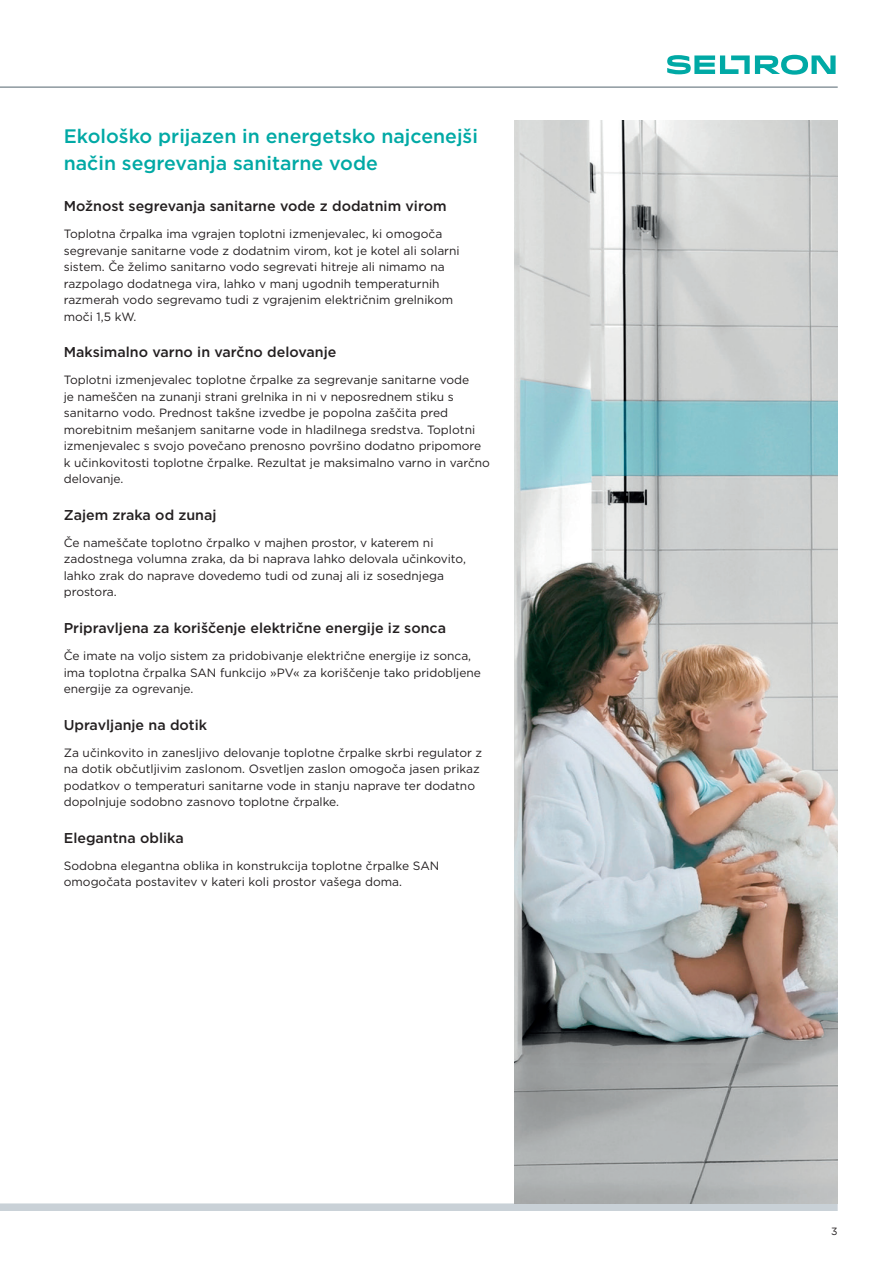
<style>
.page{position:relative;width:893px;height:1263px;background:#fff}
.page>*{position:absolute;margin:0;border:0;box-sizing:border-box;transform-origin:0 0}
.Header-1_margin__bot{font:500 19.5px/27px "Gotham";color:#00a9a5}
.Header-2_margin__top{font:500 14.25px "Gotham";color:#231f20}
.Header-2_margin__bot{font:500 14.25px "Gotham";color:#231f20}
.Paragraph{font:12px/16.5px "Gotham";color:#231f20}
.t1{font:10.5px "Gotham";color:#231f20}
</style>
<div class="page">
<svg style="left:667px;top:55px;width:169px;height:20px"></svg>
<div style="left:0;top:1203px;width:838px;height:8px;background:#c9d1d7"></div>
<hr style="left:0;top:87px;width:838px;height:1px;background:#53656e">
<img style="left:515px;top:120px;width:323px;height:1083px">
<p class="Header-1_margin__bot" style="left:64px;top:123px;width:416px">Ekološko prijazen in energetsko najcenejši način segrevanja sanitarne vode</p>
<p class="Header-2_margin__bot" style="left:64px;top:197px;width:384px">Možnost segrevanja sanitarne vode z dodatnim virom</p>
<p class="Paragraph" style="left:64px;top:225px;width:397px">Toplotna črpalka ima vgrajen toplotni izmenjevalec, ki omogoča segrevanje sanitarne vode z dodatnim virom, kot je kotel ali solarni sistem. Če želimo sanitarno vodo segrevati hitreje ali nimamo na razpolago dodatnega vira, lahko v manj ugodnih temperaturnih razmerah vodo segrevamo tudi z vgrajenim električnim grelnikom</p>
<p class="Paragraph" style="left:64px;top:308px;width:74px">moči 1,5 kW.</p>
<p class="Header-2_margin__top" style="left:64px;top:343px;width:274px">Maksimalno varno in varčno delovanje</p>
<p class="Paragraph" style="left:64px;top:371px;width:428px">Toplotni izmenjevalec toplotne črpalke za segrevanje sanitarne vode<br>je nameščen na zunanji strani grelnika in ni v neposrednem stiku s sanitarno vodo. Prednost takšne izvedbe je popolna zaščita pred morebitnim mešanjem sanitarne vode in hladilnega sredstva. Toplotni izmenjevalec s svojo povečano prenosno površino dodatno pripomore k učinkovitosti toplotne črpalke. Rezultat je maksimalno varno in varčno delovanje.</p>
<p class="Header-2_margin__top" style="left:64px;top:505px;width:154px">Zajem zraka od zunaj</p>
<p class="Paragraph" style="left:64px;top:534px;width:404px">Če nameščate toplotno črpalko v majhen prostor, v katerem ni zadostnega volumna zraka, da bi naprava lahko delovala učinkovito, lahko zrak do naprave dovedemo tudi od zunaj ali iz sosednjega prostora.</p>
<p class="Header-2_margin__top" style="left:64px;top:618px;width:384px">Pripravljena za koriščenje električne energije iz sonca</p>
<p class="Paragraph" style="left:64px;top:647px;width:419px">Če imate na voljo sistem za pridobivanje električne energije iz sonca, ima toplotna črpalka SAN funkcijo »PV« za koriščenje tako pridobljene energije za ogrevanje.</p>
<p class="Header-2_margin__top" style="left:64px;top:715px;width:145px">Upravljanje na dotik</p>
<p class="Paragraph" style="left:64px;top:744px;width:420px">Za učinkovito in zanesljivo delovanje toplotne črpalke skrbi regulator z na dotik občutljivim zaslonom. Osvetljen zaslon omogoča jasen prikaz podatkov o temperaturi sanitarne vode in stanju naprave ter dodatno dopolnjuje sodobno zasnovo toplotne črpalke.</p>
<p class="Header-2_margin__top" style="left:64px;top:828px;width:121px">Elegantna oblika</p>
<p class="Paragraph" style="left:64px;top:857px;width:377px">Sodobna elegantna oblika in konstrukcija toplotne črpalke SAN omogočata postavitev v kateri koli prostor vašega doma.</p>
<p class="t1" style="left:831px;top:1225px;width:8px">3</p>
</div>
